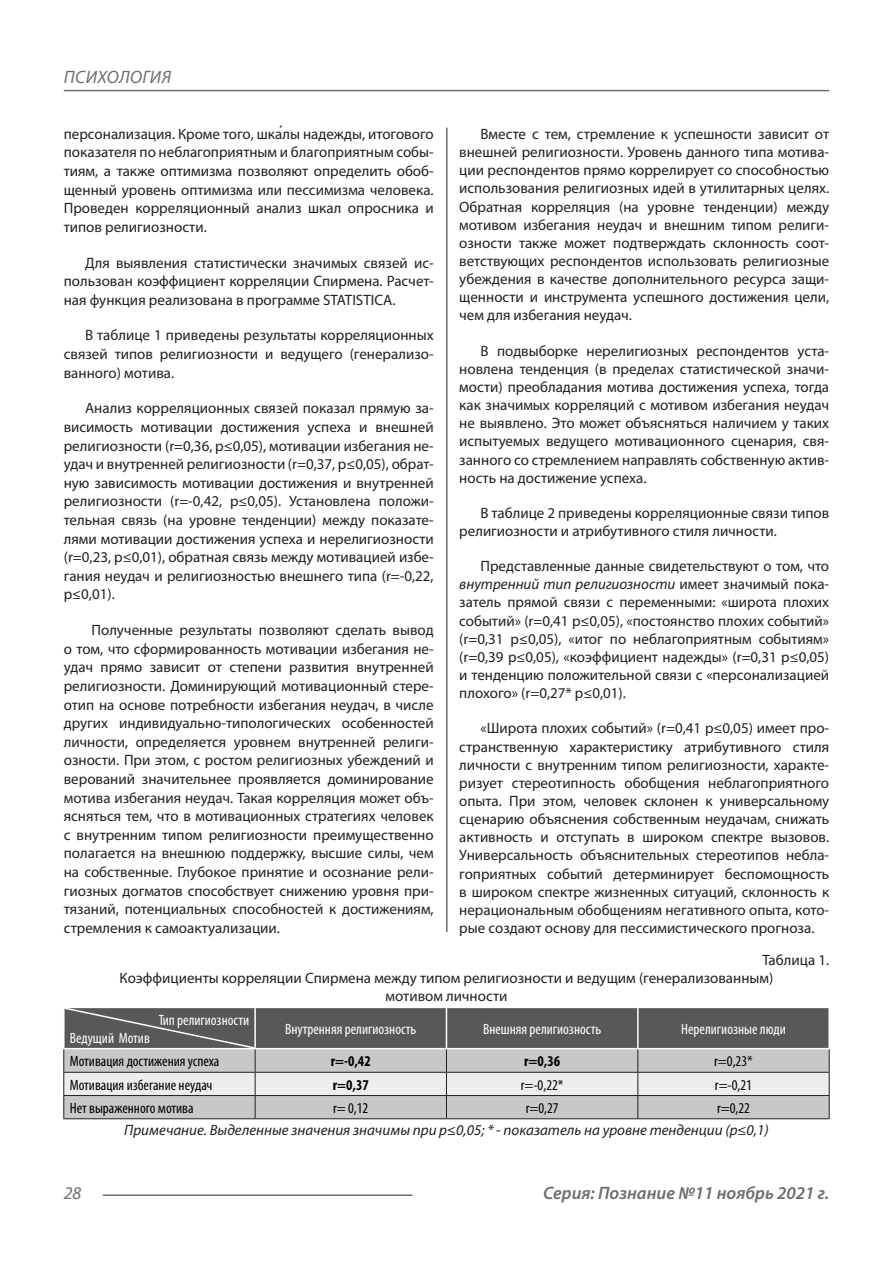
<style>
.page{position:relative;width:893px;height:1263px;background:#fff}
.page>*{position:absolute;margin:0;border:0;box-sizing:border-box;transform-origin:0 0}
.t1{font:italic 600 18px "Myriad Pro";color:#6c6d70}
.t2{font:italic 18px "Myriad Pro";letter-spacing:.02em;color:#6c6d70}
.Статья_текст{font:15px/18.1px "Myriad Pro";color:#231f20;text-align:justify}
.Таблица_Строка{font:condensed 15px "Myriad Pro";color:#000}
.Рисунок_в_статье{font:15px/18px "Myriad Pro";color:#231f20;text-align:center}
.Таблица_Заголовок_Яч{font:condensed 15px "Myriad Pro";color:#fff}
.Рисунок_в_статье-2{font:italic 15px "Myriad Pro";color:#231f20}
.Таблица_Строка-2{font:700 condensed 15px "Myriad Pro";color:#000}
.s1{font-family:"Arial"}
.s2{font-style:italic}
</style>
<div class="page">
<hr style="left:446px;top:128px;width:1px;height:1007px;background:#231f20">
<hr style="left:103px;top:1194px;width:309px;height:2px;background:#6c6d70">
<hr style="left:64px;top:90px;width:765px;height:1px;background:#6c6d70">
<div style="left:440px;top:933px;width:11px;height:223px;background:#fff"></div>
<hr style="left:63px;top:1118px;width:192px;height:1px;background:#231f20">
<hr style="left:255px;top:1118px;width:191px;height:1px;background:#231f20">
<hr style="left:446px;top:1118px;width:192px;height:1px;background:#231f20">
<hr style="left:638px;top:1118px;width:192px;height:1px;background:#231f20">
<svg style="left:63px;top:1007px;width:767px;height:111px;background:#a5a5a7"></svg>
<p class="t2" style="left:64px;top:66px;width:109px">ПСИХОЛОГИЯ</p>
<p class="Статья_текст" style="left:64px;top:124px;width:371px;line-height:18.6px">персонализация. Кроме того, шка<span class="s1">́</span>лы надежды, итогового показателя по неблагоприятным и благоприятным собы&shy;тиям, а также оптимизма позволяют определить обоб&shy;щенный уровень оптимизма или пессимизма человека.<br>Проведен корреляционный анализ шкал опросника и типов религиозности.</p>
<p class="Статья_текст" style="left:64px;top:253px;width:371px;line-height:18.6px;text-indent:21px">Для выявления статистически значимых связей ис&shy;пользован коэффициент корреляции Спирмена. Расчет&shy;ная функция реализована в программе STATISTICA.</p>
<p class="Статья_текст" style="left:64px;top:326px;width:371px;line-height:18.6px;text-indent:21px">В таблице 1 приведены результаты корреляционных связей типов религиозности и ведущего (генерализо&shy;ванного) мотива.</p>
<p class="Статья_текст" style="left:64px;top:399px;width:371px;line-height:18.6px;text-indent:21px">Анализ корреляционных связей показал прямую за&shy;висимость мотивации достижения успеха и внешней религиозности (r=0,36, p≤0,05), мотивации избегания не&shy;удач и внутренней религиозности (r=0,37, p≤0,05), обрат&shy;ную зависимость мотивации достижения и внутренней религиозности (r=-0,42, p≤0,05). Установлена положи&shy;тельная связь (на уровне тенденции) между показате&shy;лями мотивации достижения успеха и нерелигиозности (r=0,23, p≤0,01), обратная связь между мотивацией избе&shy;гания неудач и религиозностью внешнего типа (r=-0,22, p≤0,01).</p>
<p class="Статья_текст" style="left:64px;top:620px;width:371px;line-height:18.6px;text-indent:28px">Полученные результаты позволяют сделать вывод о том, что сформированность мотивации избегания не&shy;удач прямо зависит от степени развития внутренней религиозности. Доминирующий мотивационный стере&shy;отип на основе потребности избегания неудач, в числе других индивидуально-типологических особенностей личности, определяется уровнем внутренней религи&shy;озности. При этом, с ростом религиозных убеждений и верований значительнее проявляется доминирование мотива избегания неудач. Такая корреляция может объ&shy;ясняться тем, что в мотивационных стратегиях человек с внутренним типом религиозности преимущественно полагается на внешнюю поддержку, высшие силы, чем на собственные. Глубокое принятие и осознание рели&shy;гиозных догматов способствует снижению уровня при&shy;тязаний, потенциальных способностей к достижениям, стремления к самоактуализации.</p>
<p class="Статья_текст" style="left:459px;top:125px;width:371px;text-indent:21px">Вместе с тем, стремление к успешности зависит от внешней религиозности. Уровень данного типа мотива&shy;ции респондентов прямо коррелирует со способностью использования религиозных идей в утилитарных целях.<br>Обратная корреляция (на уровне тенденции) между мотивом избегания неудач и внешним типом религи&shy;озности также может подтверждать склонность соот&shy;ветствующих респондентов использовать религиозные убеждения в качестве дополнительного ресурса защи&shy;щенности и инструмента успешного достижения цели, чем для избегания неудач.</p>
<p class="Статья_текст" style="left:459px;top:341px;width:371px;text-indent:21px">В подвыборке нерелигиозных респондентов уста&shy;новлена тенденция (в пределах статистической значи&shy;мости) преобладания мотива достижения успеха, тогда как значимых корреляций с мотивом избегания неудач не выявлено. Это может объясняться наличием у таких испытуемых ведущего мотивационного сценария, свя&shy;занного со стремлением направлять собственную актив&shy;ность на достижение успеха.</p>
<p class="Статья_текст" style="left:459px;top:503px;width:371px;text-indent:21px">В таблице 2 приведены корреляционные связи типов религиозности и атрибутивного стиля личности.</p>
<p class="Статья_текст" style="left:459px;top:557px;width:371px;text-indent:21px">Представленные данные свидетельствуют о том, что <span class="s2">внутренний тип религиозности</span> имеет значимый пока&shy;затель прямой связи с переменными: «широта плохих событий» (r=0,41 p≤0,05), «постоянство плохих событий» (r=0,31 p≤0,05), «итог по неблагоприятным событиям» (r=0,39 p≤0,05), «коэффициент надежды» (r=0,31 p≤0,05) и тенденцию положительной связи с «персонализацией плохого» (r=0,27* p≤0,01).</p>
<p class="Статья_текст" style="left:459px;top:719px;width:371px;text-indent:21px">«Широта плохих событий» (r=0,41 p≤0,05) имеет про&shy;странственную характеристику атрибутивного стиля личности с внутренним типом религиозности, характе&shy;ризует стереотипность обобщения неблагоприятного опыта. При этом, человек склонен к универсальному сценарию объяснения собственным неудачам, снижать активность и отступать в широком спектре вызовов.<br>Универсальность объяснительных стереотипов небла&shy;гоприятных событий детерминирует беспомощность в широком спектре жизненных ситуаций, склонность к нерациональным обобщениям негативного опыта, кото&shy;рые создают основу для пессимистического прогноза.</p>
<p class="Рисунок_в_статье" style="left:762px;top:950px;width:68px">Таблица 1.</p>
<p class="Рисунок_в_статье" style="left:120px;top:968px;width:655px">Коэффициенты корреляции Спирмена между типом религиозности и ведущим (генерализованным) мотивом личности</p>
<p class="Таблица_Заголовок_Яч" style="left:159px;top:1010px;width:92px">Тип религиозности</p>
<p class="Таблица_Заголовок_Яч" style="left:70px;top:1028px;width:82px">Ведущий Мотив</p>
<p class="Таблица_Заголовок_Яч" style="left:285px;top:1019px;width:133px">Внутренняя религиозность</p>
<p class="Таблица_Заголовок_Яч" style="left:483px;top:1019px;width:120px">Внешняя религиозность</p>
<p class="Таблица_Заголовок_Яч" style="left:681px;top:1019px;width:106px">Нерелигиозные люди</p>
<p class="Таблица_Строка" style="left:70px;top:1052px;width:151px">Мотивация достижения успеха</p>
<p class="Таблица_Строка-2" style="left:331px;top:1052px;width:41px">r=-0,42</p>
<p class="Таблица_Строка-2" style="left:524px;top:1052px;width:38px">r=0,36</p>
<p class="Таблица_Строка" style="left:714px;top:1052px;width:40px">r=0,23*</p>
<p class="Таблица_Строка" style="left:70px;top:1075px;width:144px">Мотивация избегание неудач</p>
<p class="Таблица_Строка-2" style="left:333px;top:1075px;width:38px">r=0,37</p>
<p class="Таблица_Строка" style="left:521px;top:1075px;width:44px">r=-0,22*</p>
<p class="Таблица_Строка" style="left:715px;top:1075px;width:39px">r=-0,21</p>
<p class="Таблица_Строка" style="left:70px;top:1099px;width:125px">Нет выраженного мотива</p>
<p class="Таблица_Строка" style="left:333px;top:1099px;width:37px">r= 0,12</p>
<p class="Таблица_Строка" style="left:526px;top:1099px;width:34px">r=0,27</p>
<p class="Таблица_Строка" style="left:717px;top:1099px;width:34px">r=0,22</p>
<p class="Рисунок_в_статье-2" style="left:124px;top:1121px;width:646px">Примечание. Выделенные значения значимы при p≤0,05; * - показатель на уровне тенденции (р≤0,1)</p>
<p class="t2" style="left:64px;top:1182px;width:19px">28</p>
<p class="t1" style="left:543px;top:1182px;width:288px">Серия: Познание №11 ноябрь 2021 г.</p>
</div>
